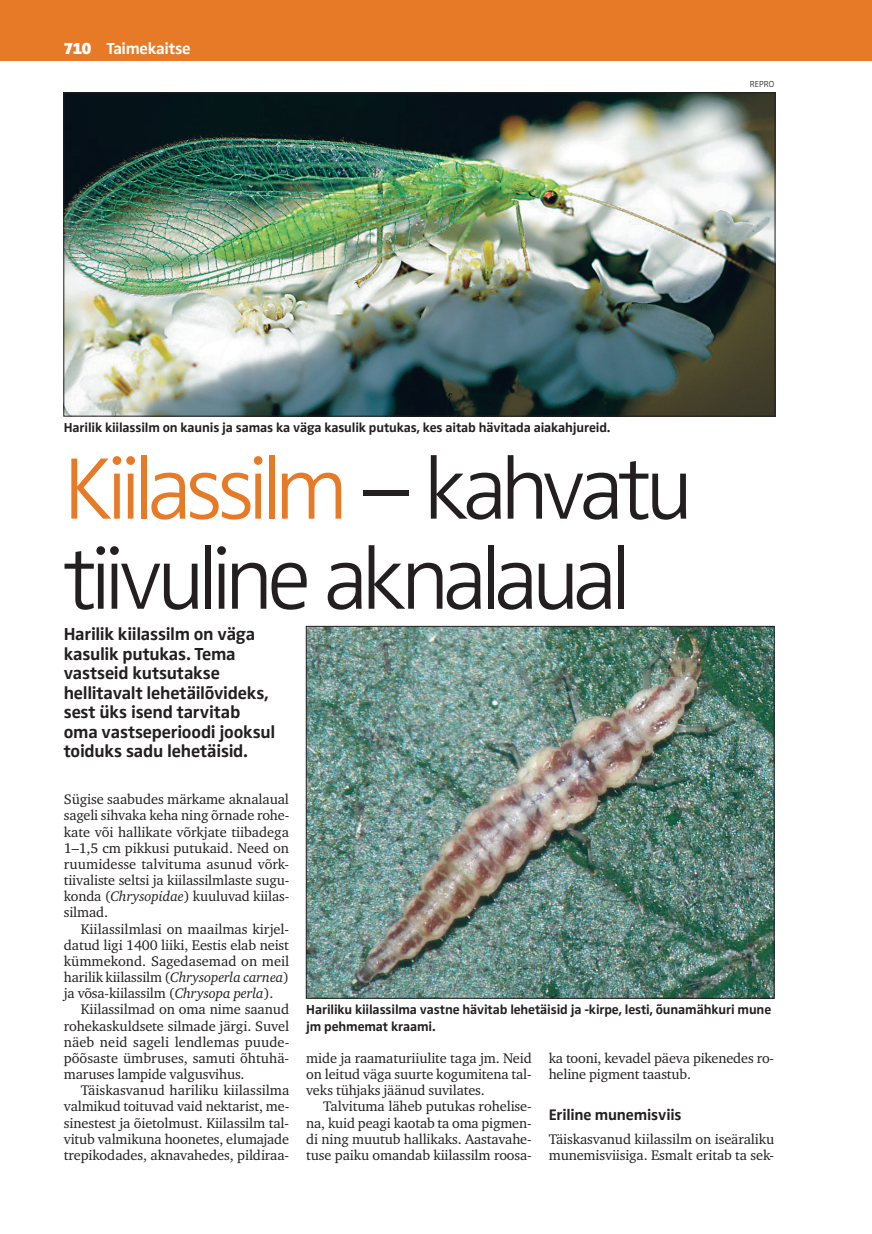
<style>
.page{position:relative;width:872px;height:1234px;background:#fff}
.page>*{position:absolute;margin:0;border:0;box-sizing:border-box;transform-origin:0 0}
.t1{font:300 90px/90px "Zwo Pro";letter-spacing:-.075em;color:#231f20}
.t2{font:700 18px/19.5px "Zwo Pro";letter-spacing:-.015em;color:#231f20}
.t3{font:700 16.5px "Zwo Pro";letter-spacing:-.02em;color:#fff}
.t4{font:700 15.75px "Zwo Pro";letter-spacing:-.01em;color:#231f20}
.t5{font:14.25px/16.2px "Charter ITC";letter-spacing:-.01em;color:#231f20;text-align:justify}
.t6{font:700 13.5px/16.2px "Zwo Pro";letter-spacing:-.01em;color:#231f20}
.t7{font:300 9px "Zwo Pro";color:#231f20}
.s1{font-weight:900}
.s2{color:#e67a27}
.s3{font-style:italic}
</style>
<div class="page">
<div style="left:0;top:0;width:872px;height:60px;background:#e67a27"></div>
<img style="left:66px;top:95px;width:707px;height:319px">
<img style="left:308px;top:628px;width:464px;height:368px">
<p class="t3" style="left:64px;top:39px;width:128px"><span class="s1">710</span> Taimekaitse</p>
<p class="t7" style="left:749px;top:79px;width:26px">REPRO</p>
<p class="t6" style="left:64px;top:420px;width:548px">Harilik kiilassilm on kaunis ja samas ka väga kasulik putukas, kes aitab hävitada aiakahjureid.</p>
<h1 class="t1" style="left:64px;top:446px;width:631px"><span class="s2">Kiilassilm</span> – kahvatu tiivuline aknalaual</h1>
<p class="t2" style="left:64px;top:624px;width:213px">Harilik kiilassilm on väga kasulik putukas. Tema vastseid kutsutakse hellitavalt lehetäilõvideks, sest üks isend tarvitab oma vastseperioodi jooksul toiduks sadu lehetäisid.</p>
<p class="t5" style="left:64px;top:791px;width:227px">Sügise saabudes märkame aknalaual sageli sihvaka keha ning õrnade rohe&shy;kate või hallikate võrkjate tiibadega 1–1,5 cm pikkusi putukaid. Need on ruumidesse talvituma asunud võrk&shy;tiivaliste seltsi ja kiilassilmlaste sugu&shy;konda (<span class="s3">Chrysopidae</span>) kuuluvad kiilas&shy;silmad.</p>
<p class="t5" style="left:64px;top:920px;width:227px;text-indent:17px">Kiilassilmlasi on maailmas kirjel&shy;datud ligi 1400 liiki, Eestis elab neist kümmekond. Sagedasemad on meil harilik kiilassilm (<span class="s3">Chrysoperla carnea</span>) ja võsa-kiilassilm (<span class="s3">Chrysopa perla</span>).</p>
<p class="t5" style="left:64px;top:1001px;width:227px;text-indent:17px">Kiilassilmad on oma nime saanud rohekaskuldsete silmade järgi. Suvel näeb neid sageli lendlemas puude&shy;põõsaste ümbruses, samuti õhtuhä&shy;maruses lampide valgusvihus.</p>
<p class="t5" style="left:64px;top:1081px;width:227px;text-indent:17px">Täiskasvanud hariliku kiilassilma valmikud toituvad vaid nektarist, me&shy;sinestest ja õietolmust. Kiilassilm tal&shy;vitub valmikuna hoonetes, elumajade trepikodades, aknavahedes, pildiraa-</p>
<p class="t6" style="left:306px;top:1001px;width:466px">Hariliku kiilassilma vastne hävitab lehetäisid ja -kirpe, lesti, õunamähkuri mune jm pehmemat kraami.</p>
<p class="t5" style="left:306px;top:1049px;width:227px">mide ja raamaturiiulite taga jm. Neid on leitud väga suurte kogumitena tal&shy;veks tühjaks jäänud suvilates.</p>
<p class="t5" style="left:306px;top:1098px;width:227px;text-indent:17px">Talvituma läheb putukas rohelise&shy;na, kuid peagi kaotab ta oma pigmen&shy;di ning muutub hallikaks. Aastavahe&shy;tuse paiku omandab kiilassilm roosa-</p>
<p class="t5" style="left:549px;top:1049px;width:227px">ka tooni, kevadel päeva pikenedes ro&shy;heline pigment taastub.</p>
<p class="t4" style="left:549px;top:1105px;width:134px">Eriline munemisviis</p>
<p class="t5" style="left:549px;top:1130px;width:227px">Täiskasvanud kiilassilm on iseäraliku munemisviisiga. Esmalt eritab ta sek-</p>
</div>
